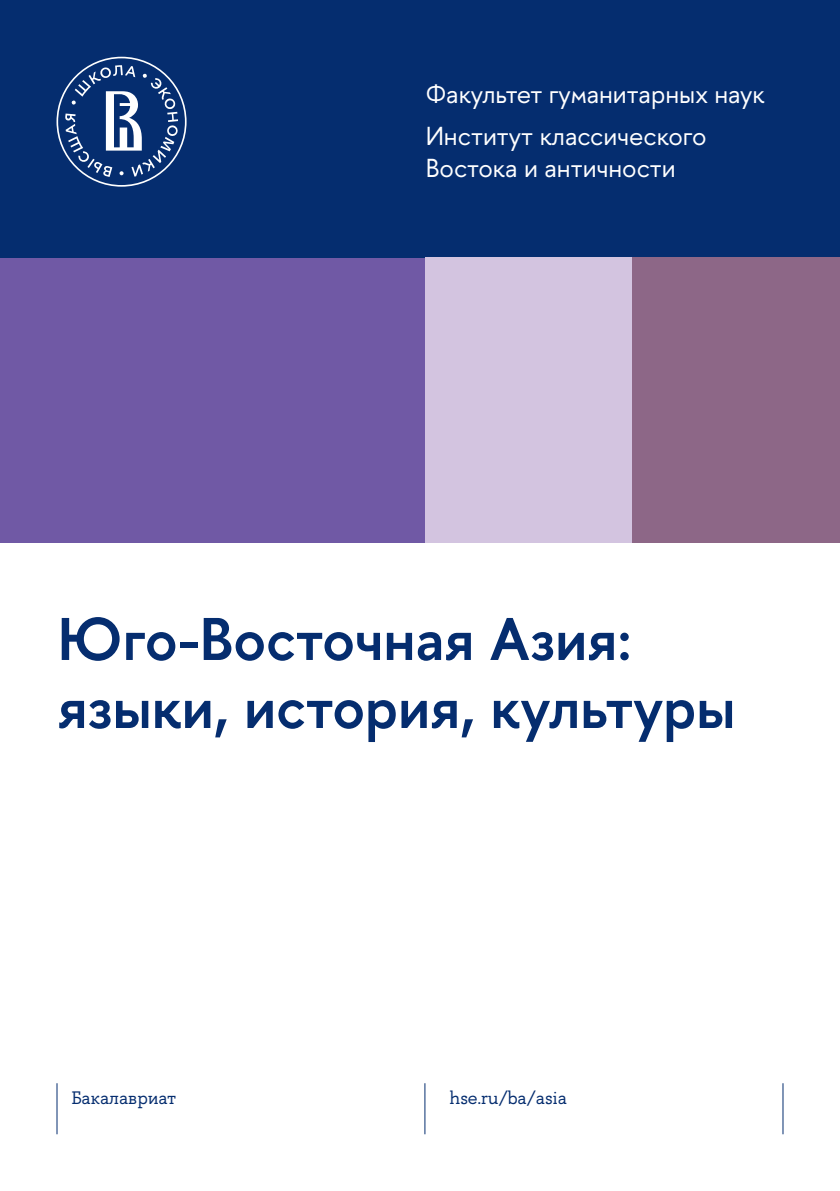
<style>
.page{position:relative;width:840px;height:1191px;background:#fff}
.page>*{position:absolute;margin:0;border:0;box-sizing:border-box;transform-origin:0 0}
.t1{font:600 60px/68px "HSE Sans";color:#052d6f}
.t2{font:26px/31.2px "HSE Sans";color:#fff}
.t3{font:18px "HSE Slab";color:#052d6f}
</style>
<div class="page">
<div style="left:0;top:257px;width:425px;height:286px;background:#7059a5"></div>
<div style="left:0;top:0;width:839px;height:257px;background:#052d6f"></div>
<div style="left:425px;top:257px;width:207px;height:286px;background:#d3c4e0"></div>
<div style="left:632px;top:257px;width:207px;height:286px;background:#8d6787"></div>
<hr style="left:782px;top:1083px;width:1px;height:51px;background:#052d6f">
<svg style="left:56px;top:57px;width:130px;height:130px"></svg>
<hr style="left:56px;top:1083px;width:1px;height:51px;background:#052d6f">
<hr style="left:424px;top:1083px;width:1px;height:51px;background:#052d6f">
<p class="t2" style="left:425px;top:79px;width:340px">Факультет гуманитарных наук</p>
<p class="t2" style="left:425px;top:121px;width:282px">Институт классического<br>Востока и античности</p>
<p class="t1" style="left:57px;top:605px;width:679px">Юго-Восточная Азия: языки, история, культуры</p>
<p class="t3" style="left:71px;top:1086px;width:106px">Бакалавриат</p>
<p class="t3" style="left:449px;top:1086px;width:119px">hse.ru/ba/asia</p>
</div>
